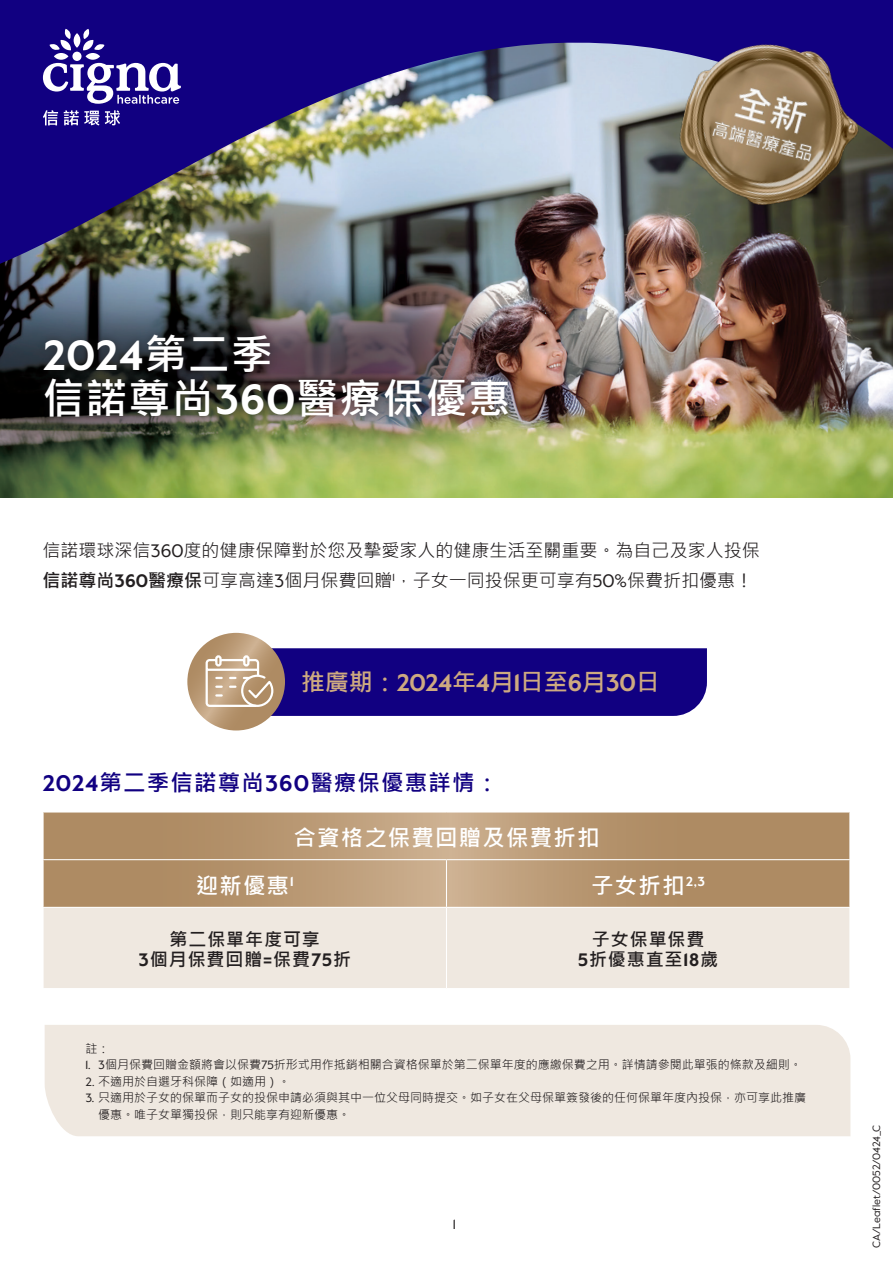
<style>
.page{position:relative;width:893px;height:1263px;background:#fff}
.page>*{position:absolute;margin:0;border:0;box-sizing:border-box;transform-origin:0 0}
.t1{font:42px "Microsoft Jheng Hei UI Bold";letter-spacing:.025em;color:#fff}
.t2{font:700 42px "Value Sans Pro";color:#fff}
.t3{font:24px "Microsoft Jheng Hei UI Bold";color:#ceaa80}
.t4{font:22.5px/47.7px "Microsoft Jheng Hei UI Bold";letter-spacing:.05em;color:#fff}
.t5{font:22.5px "Microsoft Jheng Hei UI Bold";letter-spacing:.05em;color:#110081}
.t6{font:18px/30px "Microsoft Jheng Hei UI Regular";color:#231f20}
.t7{font:18px/19.5px "Microsoft Jheng Hei UI Bold";letter-spacing:.05em;color:#231f20;text-align:center}
.t8{font:13.5px "Value Sans Pro";color:#231f20}
.t9{font:12px/16.5px "Microsoft Jheng Hei UI Regular";color:#231f20}
.t10{font:10.5px "Value Sans Pro";color:#231f20}
.s1{font-family:"Microsoft Jheng Hei UI Bold";font-weight:400}
.s2{font-family:"Value Sans Pro";font-weight:700}
.s3{font-family:"Value Sans Pro"}
.s4{font-family:"Microsoft Jheng Hei UI Bold"}
</style>
<div class="page">
<img style="left:0;top:287px;width:893px;height:210px">
<img style="left:0;top:0;width:893px;height:287px">
<svg style="left:43px;top:29px;width:138px;height:75px"></svg>
<svg style="left:43px;top:110px;width:15px;height:15px"></svg>
<svg style="left:64px;top:110px;width:35px;height:15px"></svg>
<svg style="left:105px;top:110px;width:15px;height:15px"></svg>
<svg style="left:44px;top:812px;width:805px;height:95px;background:#b79670"></svg>
<div style="left:44px;top:908px;width:805px;height:80px;background:#efe8e0"></div>
<hr style="left:446px;top:908px;width:1px;height:80px;background:#fff">
<hr style="left:43px;top:859px;width:403px;height:1px;background:#fff">
<hr style="left:446px;top:859px;width:404px;height:1px;background:#fff">
<hr style="left:446px;top:860px;width:1px;height:47px;background:#fff">
<div style="left:45px;top:1025px;width:805px;height:111px;background:#efe8e0"></div>
<svg style="left:187px;top:633px;width:98px;height:97px;background:#b79671"></svg>
<svg style="left:204px;top:648px;width:503px;height:68px;background:#2f1c83"></svg>
<div style="left:38px;top:371px;width:478px;height:53px;background:#231f20;opacity:.5"></div>
<div style="left:37px;top:328px;width:241px;height:52px;background:#231f20;opacity:.5"></div>
<img style="left:638px;top:4px;width:255px;height:259px">
<h1 class="t2" style="left:43px;top:330px;width:232px">2024<span class="s1">第二季</span></h1>
<h1 class="t1" style="left:43px;top:372px;width:469px">信諾尊尚<span class="s2">360</span>醫療保優惠</h1>
<h3 class="t6" style="left:43px;top:536px;width:719px">信諾環球深信<span class="s3">360</span>度的健康保障對於您及摯愛家人的健康生活至關重要。為自己及家人投保<span class="s4">信諾尊尚</span><span class="s2">360</span><span class="s4">醫療保</span>可享高達<span class="s3">3</span>個月保費回贈<sup>1</sup>，子女一同投保更可享有<span class="s3">50%</span>保費折扣優惠！</h3>
<h2 class="t3" style="left:301px;top:667px;width:360px">推廣期：<span class="s2">2024</span>年<span class="s2">4</span>月<span class="s2">1</span>日至<span class="s2">6</span>月<span class="s2">30</span>日</h2>
<h3 class="t5" style="left:43px;top:768px;width:457px"><span class="s2">2024</span>第二季信諾尊尚<span class="s2">360</span>醫療保優惠詳情：</h3>
<h3 class="t4" style="left:196px;top:814px;width:405px;text-indent:98px">合資格之保費回贈及保費折扣迎新優惠<sup>1</sup></h3>
<h3 class="t4" style="left:591px;top:861px;width:115px">子女折扣<sup>2,3</sup></h3>
<h3 class="t7" style="left:138px;top:930px;width:214px">第二保單年度可享<br><span class="s2">3</span>個月保費回贈<span class="s2">=</span>保費<span class="s2">75</span>折</h3>
<h3 class="t7" style="left:578px;top:930px;width:142px">子女保單保費<br><span class="s2">5</span>折優惠直至<span class="s2">18</span>歲</h3>
<p class="t9" style="left:85px;top:1040px;width:25px">註：</p>
<p class="t9" style="left:85px;top:1056px;width:718px"><span class="s3">1. 3</span>個月保費回贈金額將會以保費<span class="s3">75</span>折形式用作抵銷相關合資格保單於第二保單年度的應繳保費之用。詳情請參閱此單張的條款及細則。</p>
<p class="t9" style="left:85px;top:1073px;width:206px"><span class="s3">2.</span> 不適用於自選牙科保障（如適用）。</p>
<p class="t9" style="left:98px;top:1089px;width:710px;text-indent:-13px"><span class="s3">3.</span> 只適用於子女的保單而子女的投保申請必須與其中一位父母同時提交。如子女在父母保單簽發後的任何保單年度內投保，亦可享此推廣優惠。唯子女單獨投保，則只能享有迎新優惠。</p>
<p class="t8" style="left:453px;top:1216px;width:5px">1</p>
<p class="t10" style="left:870px;top:1248px;width:125px;rotate:-90deg">CA/Leaflet/0052/0424_C</p>
</div>
